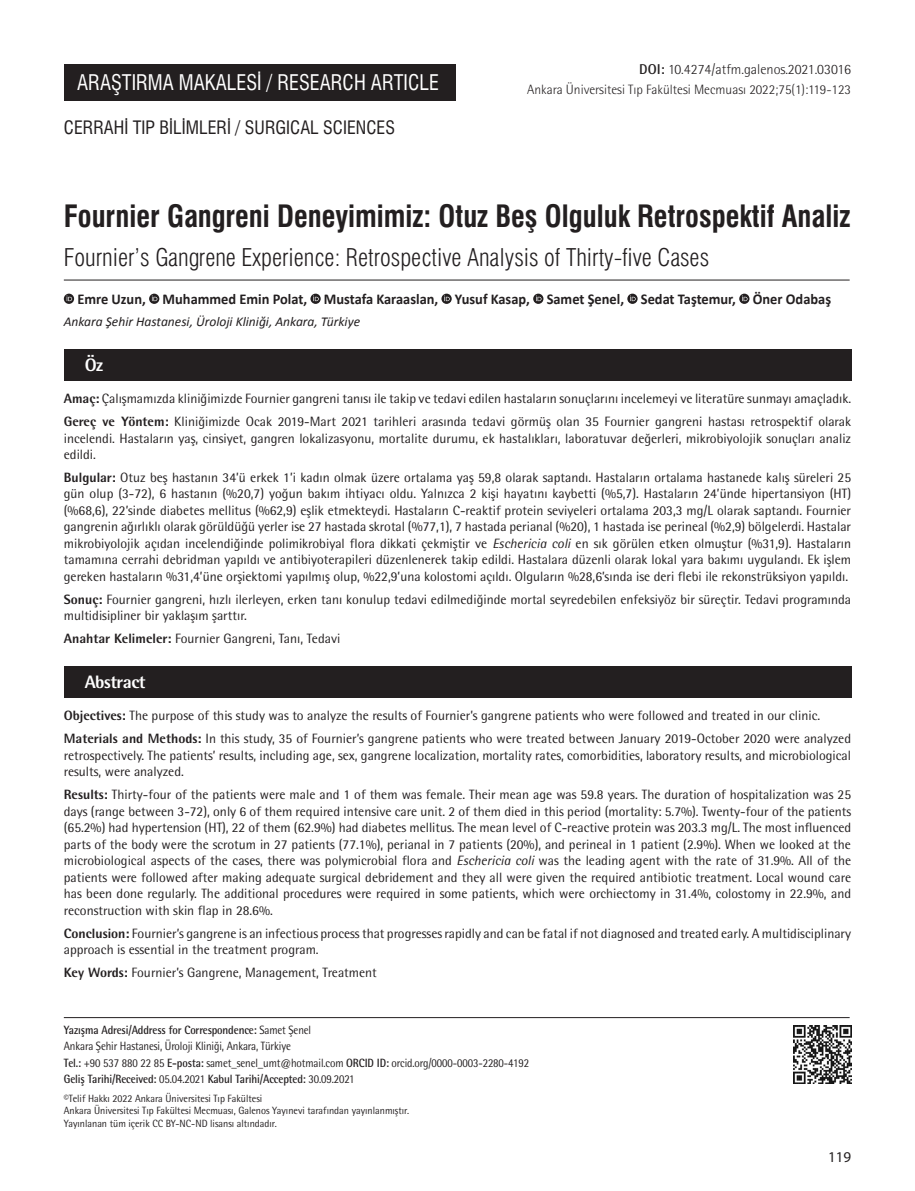
<style>
.page{position:relative;width:915px;height:1191px;background:#fff}
.page>*{position:absolute;margin:0;border:0;box-sizing:border-box;transform-origin:0 0}
._1__BASLIK{font:30px "Swiss Condensed Bold Tr";color:#231f20;scale:.96 1}
._2__BASLIK{font:24px "Swiss Condensed Light Tr";color:#231f20}
.TARZ{font:21px "Swiss Condensed Tr";color:#fff;scale:.96 1}
.ALT_TÜR{font:18px "Swiss Condensed Tr";color:#231f20}
.t1{font:800 18px "Rotis Semi Sans Std";letter-spacing:-.025em;color:#fff}
.YAZARLAR{font:700 15px "Calibri";color:#231f20;scale:.96 1}
.t2{font:15px "Myriad Pro";color:#231f20}
.DOİ{font:300 14.25px "Rotis Semi Sans Std";color:#231f20}
.OZET{font:13.5px/16.5px "Rotis Semi Sans Std";color:#231f20;text-align:justify}
.SAYFA_ARA{font:300 13.5px "Rotis Semi Sans Std";color:#231f20}
.KURUMLAR{font:italic 13.5px "Calibri";color:#231f20}
.t3{font:12px "Rotis Semi Sans Std";letter-spacing:-.01em;color:#231f20;scale:.9 1}
.t4{font:700 12px "Rotis Semi Sans Std";letter-spacing:-.01em;color:#231f20;scale:.9 1}
.t5{font:10.5px/12.8px "Rotis Semi Sans Std";color:#231f20;scale:.95 1}
.s1{font-weight:700}
.s2{font-weight:800}
.s3{font-style:italic}
.s4{font-weight:400}
</style>
<div class="page">
<div style="left:64px;top:349px;width:786px;height:31px;background:#231f20"></div>
<div style="left:64px;top:666px;width:786px;height:31px;background:#231f20"></div>
<hr style="left:64px;top:280px;width:785px;height:1px;background:#231f20">
<div style="left:64px;top:64px;width:391px;height:37px;background:#231f20"></div>
<hr style="left:64px;top:1017px;width:785px;height:1px;background:#231f20">
<svg style="left:64px;top:294px;width:10px;height:10px"></svg>
<svg style="left:67px;top:295px;width:5px;height:6px"></svg>
<svg style="left:149px;top:294px;width:10px;height:10px"></svg>
<svg style="left:152px;top:295px;width:5px;height:6px"></svg>
<svg style="left:310px;top:294px;width:10px;height:10px"></svg>
<svg style="left:313px;top:295px;width:5px;height:6px"></svg>
<svg style="left:441px;top:294px;width:10px;height:10px"></svg>
<svg style="left:444px;top:295px;width:5px;height:6px"></svg>
<svg style="left:533px;top:294px;width:10px;height:10px"></svg>
<svg style="left:535px;top:295px;width:6px;height:6px"></svg>
<svg style="left:627px;top:294px;width:10px;height:10px"></svg>
<svg style="left:630px;top:295px;width:5px;height:6px"></svg>
<svg style="left:739px;top:294px;width:10px;height:10px"></svg>
<svg style="left:741px;top:295px;width:6px;height:6px"></svg>
<img style="left:793px;top:1025px;width:57px;height:58px">
<p class="DOİ" style="left:639px;top:61px;width:213px"><span class="s1">DOI:</span> 10.4274/atfm.galenos.2021.03016</p>
<p class="TARZ" style="left:77px;top:70px;width:378px">ARAŞTIRMA MAKALESİ / RESEARCH ARTICLE</p>
<p class="SAYFA_ARA" style="left:527px;top:82px;width:325px">Ankara Üniversitesi Tıp Fakültesi Mecmuası 2022;75(1):119-123</p>
<p class="ALT_TÜR" style="left:64px;top:117px;width:332px">CERRAHİ TIP BİLİMLERİ / SURGICAL SCIENCES</p>
<p class="_1__BASLIK" style="left:64px;top:198px;width:820px">Fournier Gangreni Deneyimimiz: Otuz Beş Olguluk Retrospektif Analiz</p>
<p class="_2__BASLIK" style="left:64px;top:242px;width:646px">Fournier’s Gangrene Experience: Retrospective Analysis of Thirty-five Cases</p>
<p class="YAZARLAR" style="left:77px;top:289px;width:786px">Emre Uzun, Muhammed Emin Polat, Mustafa Karaaslan, Yusuf Kasap, Samet Şenel, Sedat Taştemur, Öner Odabaş</p>
<p class="KURUMLAR" style="left:64px;top:312px;width:298px">Ankara Şehir Hastanesi, Üroloji Kliniği, Ankara, Türkiye</p>
<p class="t1" style="left:85px;top:353px;width:20px">Öz</p>
<p class="OZET" style="left:64px;top:390px;width:788px"><span class="s2">Amaç:</span> Çalışmamızda kliniğimizde Fournier gangreni tanısı ile takip ve tedavi edilen hastaların sonuçlarını incelemeyi ve literatüre sunmayı amaçladık.</p>
<p class="OZET" style="left:64px;top:413px;width:788px"><span class="s2">Gereç ve Yöntem:</span> Kliniğimizde Ocak 2019-Mart 2021 tarihleri arasında tedavi görmüş olan 35 Fournier gangreni hastası retrospektif olarak incelendi. Hastaların yaş, cinsiyet, gangren lokalizasyonu, mortalite durumu, ek hastalıkları, laboratuvar değerleri, mikrobiyolojik sonuçları analiz edildi.</p>
<p class="OZET" style="left:64px;top:469px;width:788px"><span class="s2">Bulgular:</span> Otuz beş hastanın 34’ü erkek 1’i kadın olmak üzere ortalama yaş 59,8 olarak saptandı. Hastaların ortalama hastanede kalış süreleri 25 gün olup (3-72), 6 hastanın (%20,7) yoğun bakım ihtiyacı oldu. Yalnızca 2 kişi hayatını kaybetti (%5,7). Hastaların 24’ünde hipertansiyon (HT) (%68,6), 22’sinde diabetes mellitus (%62,9) eşlik etmekteydi. Hastaların C-reaktif protein seviyeleri ortalama 203,3 mg/L olarak saptandı. Fournier gangrenin ağırlıklı olarak görüldüğü yerler ise 27 hastada skrotal (%77,1), 7 hastada perianal (%20), 1 hastada ise perineal (%2,9) bölgelerdi. Hastalar mikrobiyolojik açıdan incelendiğinde polimikrobiyal flora dikkati çekmiştir ve <span class="s3">Eschericia coli</span> en sık görülen etken olmuştur (%31,9). Hastaların tamamına cerrahi debridman yapıldı ve antibiyoterapileri düzenlenerek takip edildi. Hastalara düzenli olarak lokal yara bakımı uygulandı. Ek işlem gereken hastaların %31,4’üne orşiektomi yapılmış olup, %22,9’una kolostomi açıldı. Olguların %28,6’sında ise deri flebi ile rekonstrüksiyon yapıldı.</p>
<p class="OZET" style="left:64px;top:591px;width:788px"><span class="s2">Sonuç:</span> Fournier gangreni, hızlı ilerleyen, erken tanı konulup tedavi edilmediğinde mortal seyredebilen enfeksiyöz bir süreçtir. Tedavi programında multidisipliner bir yaklaşım şarttır.</p>
<p class="OZET" style="left:64px;top:630px;width:278px"><span class="s2">Anahtar Kelimeler:</span> Fournier Gangreni, Tanı, Tedavi</p>
<p class="t1" style="left:85px;top:670px;width:62px">Abstract</p>
<p class="OZET" style="left:64px;top:707px;width:757px"><span class="s2">Objectives:</span> The purpose of this study was to analyze the results of Fournier’s gangrene patients who were followed and treated in our clinic.</p>
<p class="OZET" style="left:64px;top:730px;width:788px"><span class="s2">Materials and Methods:</span> In this study, 35 of Fournier’s gangrene patients who were treated between January 2019-October 2020 were analyzed retrospectively. The patients’ results, including age, sex, gangrene localization, mortality rates, comorbidities, laboratory results, and microbiological results, were analyzed.</p>
<p class="OZET" style="left:64px;top:786px;width:788px"><span class="s2">Results:</span> Thirty-four of the patients were male and 1 of them was female. Their mean age was 59.8 years. The duration of hospitalization was 25 days (range between 3-72), only 6 of them required intensive care unit. 2 of them died in this period (mortality: 5.7%). Twenty-four of the patients (65.2%) had hypertension (HT), 22 of them (62.9%) had diabetes mellitus. The mean level of C-reactive protein was 203.3 mg/L. The most influenced parts of the body were the scrotum in 27 patients (77.1%), perianal in 7 patients (20%), and perineal in 1 patient (2.9%). When we looked at the microbiological aspects of the cases, there was polymicrobial flora and <span class="s3">Eschericia coli</span> was the leading agent with the rate of 31.9%. All of the patients were followed after making adequate surgical debridement and they all were given the required antibiotic treatment. Local wound care has been done regularly. The additional procedures were required in some patients, which were orchiectomy in 31.4%, colostomy in 22.9%, and reconstruction with skin flap in 28.6%.</p>
<p class="OZET" style="left:64px;top:924px;width:788px"><span class="s2">Conclusion:</span> Fournier’s gangrene is an infectious process that progresses rapidly and can be fatal if not diagnosed and treated early. A multidisciplinary approach is essential in the treatment program.</p>
<p class="OZET" style="left:64px;top:964px;width:314px"><span class="s2">Key Words:</span> Fournier’s Gangrene, Management, Treatment</p>
<p class="t4" style="left:64px;top:1022px;width:276px">Yazışma Adresi/Address for Correspondence: <span class="s4">Samet Şenel</span></p>
<p class="t3" style="left:64px;top:1039px;width:254px">Ankara Şehir Hastanesi, Üroloji Kliniği, Ankara, Türkiye</p>
<p class="t3" style="left:64px;top:1055px;width:518px"><span class="s1">Tel.:</span> +90 537 880 22 85 <span class="s1">E-posta:</span> samet_senel_umt@hotmail.com <span class="s1">ORCID ID:</span> orcid.org/0000-0003-2280-4192</p>
<p class="t4" style="left:64px;top:1071px;width:324px">Geliş Tarihi/Received: <span class="s4">05.04.2021</span> Kabul Tarihi/Accepted: <span class="s4">30.09.2021</span></p>
<p class="t5" style="left:64px;top:1091px;width:365px">©️Telif Hakkı 2022 Ankara Üniversitesi Tıp Fakültesi<br>Ankara Üniversitesi Tıp Fakültesi Mecmuası, Galenos Yayınevi tarafından yayınlanmıştır.<br>Yayınlanan tüm içerik CC BY-NC-ND lisansı altındadır.</p>
<p class="t2" style="left:827px;top:1147px;width:25px">119</p>
</div>
